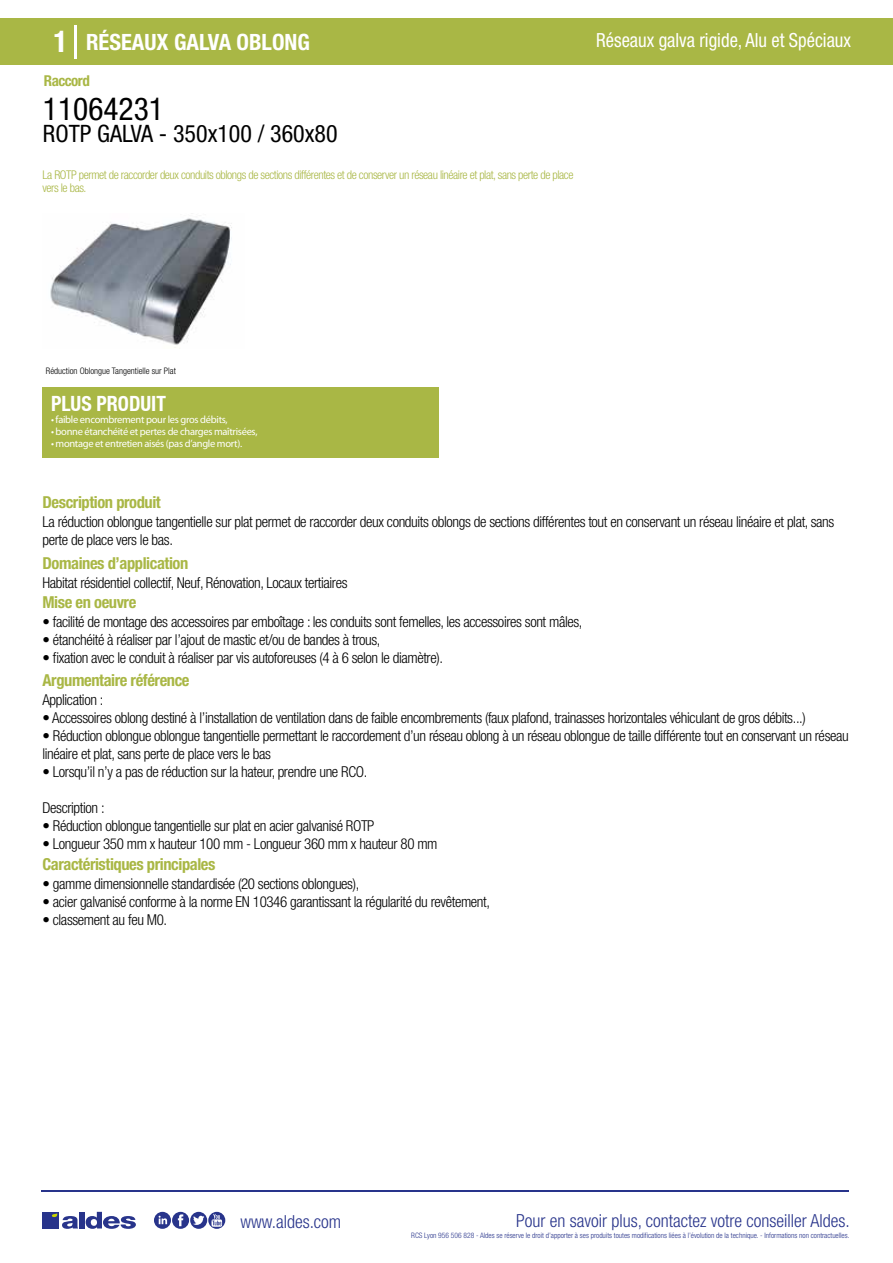
<style>
.page{position:relative;width:893px;height:1263px;background:#fff}
.page>*{position:absolute;margin:0;border:0;box-sizing:border-box;transform-origin:0 0}
.t1{font:condensed 31.5px "Helvetica Neue LT Std";color:#000}
.t2{font:condensed 24px "Helvetica Neue LT Std";color:#000}
.t3{font:700 condensed 22.5px "Helvetica Neue LT Std";color:#fff}
.t4{font:700 condensed 21px "Helvetica Neue";color:#fff;scale:.95 1}
.t5{font:condensed 19.5px "Helvetica Neue LT Std";color:#fff;scale:.95 1}
.t6{font:300 condensed 18px "Helvetica Neue";color:#28348b}
.t7{font:700 condensed 16.5px "Helvetica Neue LT Std";letter-spacing:-.025em;color:#a9b745}
.t8{font:300 condensed 15px/18px "Helvetica Neue LT Std";letter-spacing:-.025em;color:#000}
.t9{font:700 condensed 15px "Helvetica Neue LT Std";letter-spacing:-.035em;color:#a9b745}
.t10{font:300 condensed 12px/13.5px "Helvetica Neue LT Std";letter-spacing:-.035em;color:#a9b745}
.t11{font:10.5px "Myriad Pro";letter-spacing:-.03em;color:#fff}
.t12{font:300 condensed 9px "Helvetica Neue";color:#000}
.t13{font:300 condensed 7.5px "Helvetica Neue";color:#28348b}
.s1{font-size:30px}
</style>
<div class="page">
<div style="left:0;top:18px;width:893px;height:46px;background:#a9b745"></div>
<div style="left:43px;top:387px;width:396px;height:70px;background:#a9b745"></div>
<hr style="left:74px;top:25px;width:2px;height:33px;background:#fff">
<svg style="left:50px;top:218px;width:182px;height:130px"></svg>
<hr style="left:41px;top:1190px;width:808px;height:1px;background:#28348b">
<svg style="left:154px;top:1212px;width:71px;height:17px"></svg>
<div style="left:42px;top:1212px;width:17px;height:16px;background:#28348b"></div>
<div style="left:79px;top:1212px;width:5px;height:16px;background:#28348b"></div>
<svg style="left:86px;top:1212px;width:50px;height:17px"></svg>
<svg style="left:52px;top:1213px;width:26px;height:16px"></svg>
<h3 class="t3" style="left:54px;top:28px;width:258px"><span class="s1">1</span> RÉSEAUX GALVA OBLONG</h3>
<h3 class="t5" style="left:596px;top:29px;width:270px">Réseaux galva rigide, Alu et Spéciaux</h3>
<p class="t9" style="left:44px;top:71px;width:47px">Raccord</p>
<h1 class="t1" style="left:43px;top:91px;width:122px">11064231</h1>
<h2 class="t2" style="left:43px;top:120px;width:296px">ROTP GALVA - 350x100 / 360x80</h2>
<p class="t10" style="left:43px;top:167px;width:532px">La ROTP permet de raccorder deux conduits oblongs de sections différentes et de conserver un réseau linéaire et plat, sans perte de place vers le bas.</p>
<p class="t12" style="left:46px;top:365px;width:132px">Réduction Oblongue Tangentielle sur Plat</p>
<h3 class="t4" style="left:51px;top:391px;width:122px">PLUS PRODUIT</h3>
<p class="t11" style="left:51px;top:413px;width:178px">• faible encombrement pour les gros débits,</p>
<p class="t11" style="left:51px;top:425px;width:208px">• bonne étanchéité et pertes de charges maîtrisées,</p>
<p class="t11" style="left:51px;top:437px;width:193px">• montage et entretien aisés (pas d’angle mort).</p>
<p class="t7" style="left:43px;top:492px;width:120px">Description produit</p>
<p class="t8" style="left:43px;top:513px;width:793px">La réduction oblongue tangentielle sur plat permet de raccorder deux conduits oblongs de sections différentes tout en conservant un réseau linéaire et plat, sans perte de place vers le bas.</p>
<p class="t8" style="left:43px;top:573px;width:307px">Habitat résidentiel collectif, Neuf, Rénovation, Locaux tertiaires</p>
<p class="t8" style="left:43px;top:613px;width:541px">• facilité de montage des accessoires par emboîtage : les conduits sont femelles, les accessoires sont mâles,</p>
<p class="t8" style="left:43px;top:631px;width:340px">• étanchéité à réaliser par l’ajout de mastic et/ou de bandes à trous,</p>
<p class="t8" style="left:43px;top:649px;width:402px">• fixation avec le conduit à réaliser par vis autoforeuses (4 à 6 selon le diamètre).</p>
<p class="t7" style="left:43px;top:553px;width:147px">Domaines d’application</p>
<p class="t7" style="left:43px;top:592px;width:95px">Mise en oeuvre</p>
<p class="t7" style="left:43px;top:670px;width:149px">Argumentaire référence</p>
<p class="t8" style="left:43px;top:691px;width:62px">Application :</p>
<p class="t8" style="left:43px;top:709px;width:765px">• Accessoires oblong destiné à l’installation de ventilation dans de faible encombrements (faux plafond, trainasses horizontales véhiculant de gros débits...)</p>
<p class="t8" style="left:43px;top:727px;width:808px">• Réduction oblongue oblongue tangentielle permettant le raccordement d’un réseau oblong à un réseau oblongue de taille différente tout en conservant un réseau linéaire et plat, sans perte de place vers le bas</p>
<p class="t8" style="left:43px;top:763px;width:326px">• Lorsqu’il n’y a pas de réduction sur la hateur, prendre une RCO.</p>
<p class="t8" style="left:43px;top:799px;width:64px">Description :</p>
<p class="t8" style="left:43px;top:817px;width:333px">• Réduction oblongue tangentielle sur plat en acier galvanisé ROTP</p>
<p class="t8" style="left:43px;top:835px;width:397px">• Longueur 350 mm x hauteur 100 mm - Longueur 360 mm x hauteur 80 mm</p>
<p class="t7" style="left:43px;top:854px;width:174px">Caractéristiques principales</p>
<p class="t8" style="left:43px;top:875px;width:318px">• gamme dimensionnelle standardisée (20 sections oblongues),</p>
<p class="t8" style="left:43px;top:893px;width:449px">• acier galvanisé conforme à la norme EN 10346 garantissant la régularité du revêtement,</p>
<p class="t8" style="left:43px;top:911px;width:126px">• classement au feu M0.</p>
<p class="t6" style="left:240px;top:1211px;width:102px">www.aldes.com</p>
<p class="t6" style="left:516px;top:1211px;width:335px">Pour en savoir plus, contactez votre conseiller Aldes.</p>
<p class="t13" style="left:411px;top:1230px;width:440px">RCS Lyon 956 506 828 - Aldes se réserve le droit d’apporter à ses produits toutes modifications liées à l’évolution de la technique. - Informations non contractuelles.</p>
</div>
